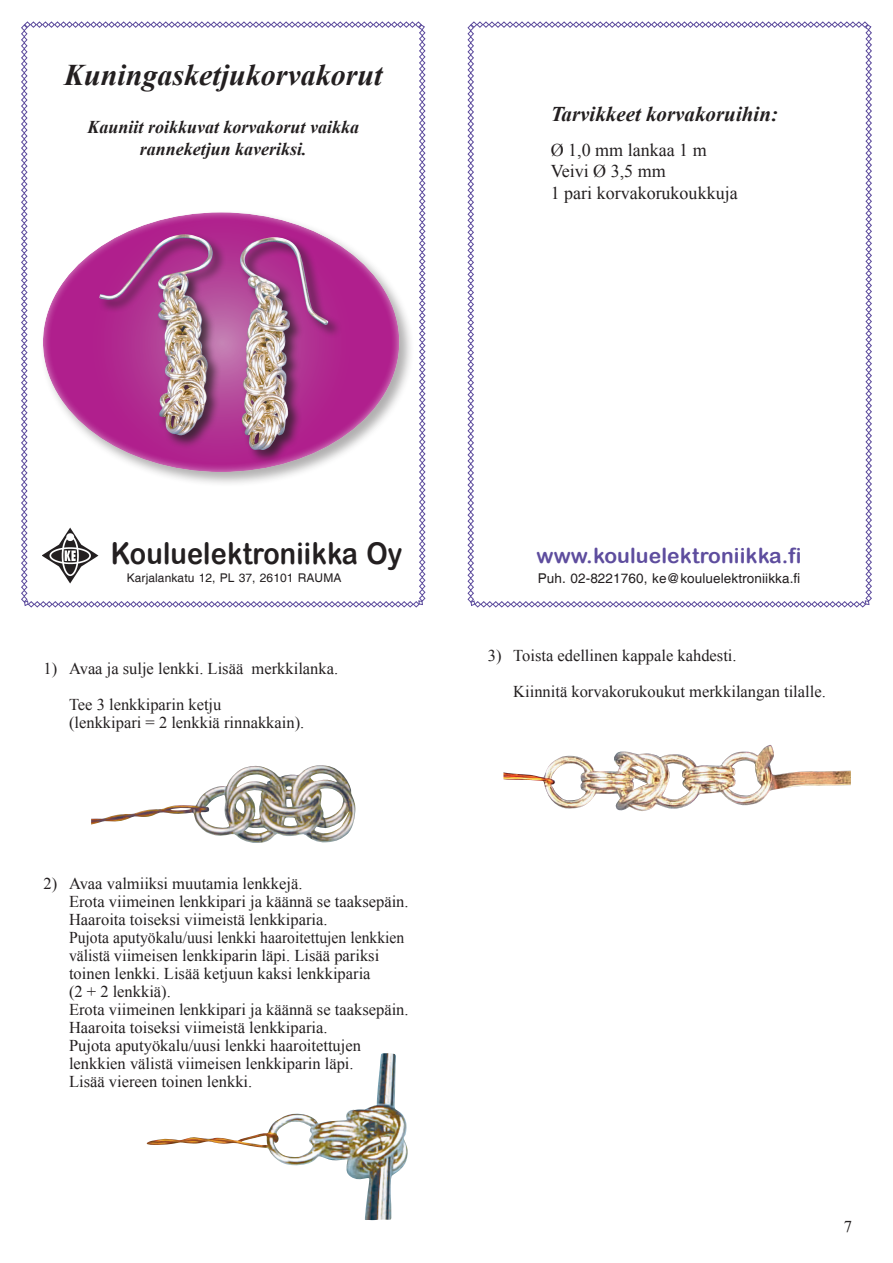
<style>
.page{position:relative;width:893px;height:1263px;background:#fff}
.page>*{position:absolute;margin:0;border:0;box-sizing:border-box;transform-origin:0 0}
.t1{font:italic 700 30px "Times New Roman";color:#231f20}
.t2{font:30px "Arial Rounded MT Bold";letter-spacing:.005em;color:#231f20;scale:.9 1}
.t3{font:21px "Arial Rounded MT Bold";letter-spacing:.005em;color:#5e4d9e}
.t4{font:italic 700 21px "Times New Roman";color:#231f20}
.t5{font:italic 700 18px/21.6px "Times New Roman";color:#231f20;text-align:center}
.t6{font:18px/21.6px "Times New Roman";color:#231f20}
.t7{font:16.5px/18px "Times New Roman";color:#231f20}
.t8{font:13.5px "Helvetica";letter-spacing:.01em;color:#231f20}
.t9{font:12px "Helvetica";letter-spacing:.01em;color:#231f20}
</style>
<div class="page">
<svg style="left:467px;top:21px;width:405px;height:587px"></svg>
<svg style="left:21px;top:21px;width:405px;height:587px"></svg>
<div style="left:39px;top:209px;width:375px;height:278px;background:#231f20;opacity:.36"></div>
<div style="left:43px;top:211px;width:358px;height:261px;background:#fff;opacity:.75"></div>
<img style="left:42px;top:528px;width:56px;height:55px">
<img style="left:91px;top:765px;width:264px;height:78px">
<img style="left:146px;top:1053px;width:262px;height:168px">
<img style="left:503px;top:745px;width:348px;height:66px">
<div style="left:97px;top:232px;width:244px;height:231px;background:#231f20;opacity:.75"></div>
<img style="left:99px;top:234px;width:114px;height:202px">
<h1 class="t1" style="left:64px;top:54px;width:320px">Kuningasketjukorvakorut</h1>
<p class="t5" style="left:87px;top:116px;width:273px">Kauniit roikkuvat korvakorut vaikka ranneketjun kaveriksi.</p>
<p class="t4" style="left:551px;top:99px;width:229px">Tarvikkeet korvakoruihin:</p>
<p class="t6" style="left:551px;top:139px;width:188px">Ø 1,0 mm lankaa 1 m<br>Veivi Ø 3,5 mm<br>1 pari korvakorukoukkuja</p>
<h1 class="t2" style="left:111px;top:535px;width:326px">Kouluelektroniikka Oy</h1>
<p class="t9" style="left:127px;top:571px;width:216px">Karjalankatu 12, PL 37, 26101 RAUMA</p>
<p class="t7" style="left:69px;top:650px;width:271px;line-height:36px;text-indent:-25px">1) Avaa ja sulje lenkki. Lisää merkkilanka.<br>Tee 3 lenkkiparin ketju</p>
<p class="t7" style="left:69px;top:713px;width:237px">(lenkkipari = 2 lenkkiä rinnakkain).</p>
<p class="t7" style="left:69px;top:874px;width:341px;text-indent:-25px">2) Avaa valmiiksi muutamia lenkkejä.<br>Erota viimeinen lenkkipari ja käännä se taaksepäin.<br>Haaroita toiseksi viimeistä lenkkiparia.<br>Pujota aputyökalu/uusi lenkki haaroitettujen lenkkien välistä viimeisen lenkkiparin läpi. Lisää pariksi toinen lenkki. Lisää ketjuun kaksi lenkkiparia<br>(2 + 2 lenkkiä).<br>Erota viimeinen lenkkipari ja käännä se taaksepäin.<br>Haaroita toiseksi viimeistä lenkkiparia.<br>Pujota aputyökalu/uusi lenkki haaroitettujen lenkkien välistä viimeisen lenkkiparin läpi.<br>Lisää viereen toinen lenkki.</p>
<p class="t3" style="left:536px;top:543px;width:267px">www.kouluelektroniikka.fi</p>
<p class="t8" style="left:538px;top:570px;width:264px">Puh. 02-8221760, ke@kouluelektroniikka.fi</p>
<p class="t7" style="left:513px;top:637px;width:314px;line-height:36px;text-indent:-25px">3) Toista edellinen kappale kahdesti.<br>Kiinnitä korvakorukoukut merkkilangan tilalle.</p>
<p class="t7" style="left:844px;top:1217px;width:10px">7</p>
</div>
